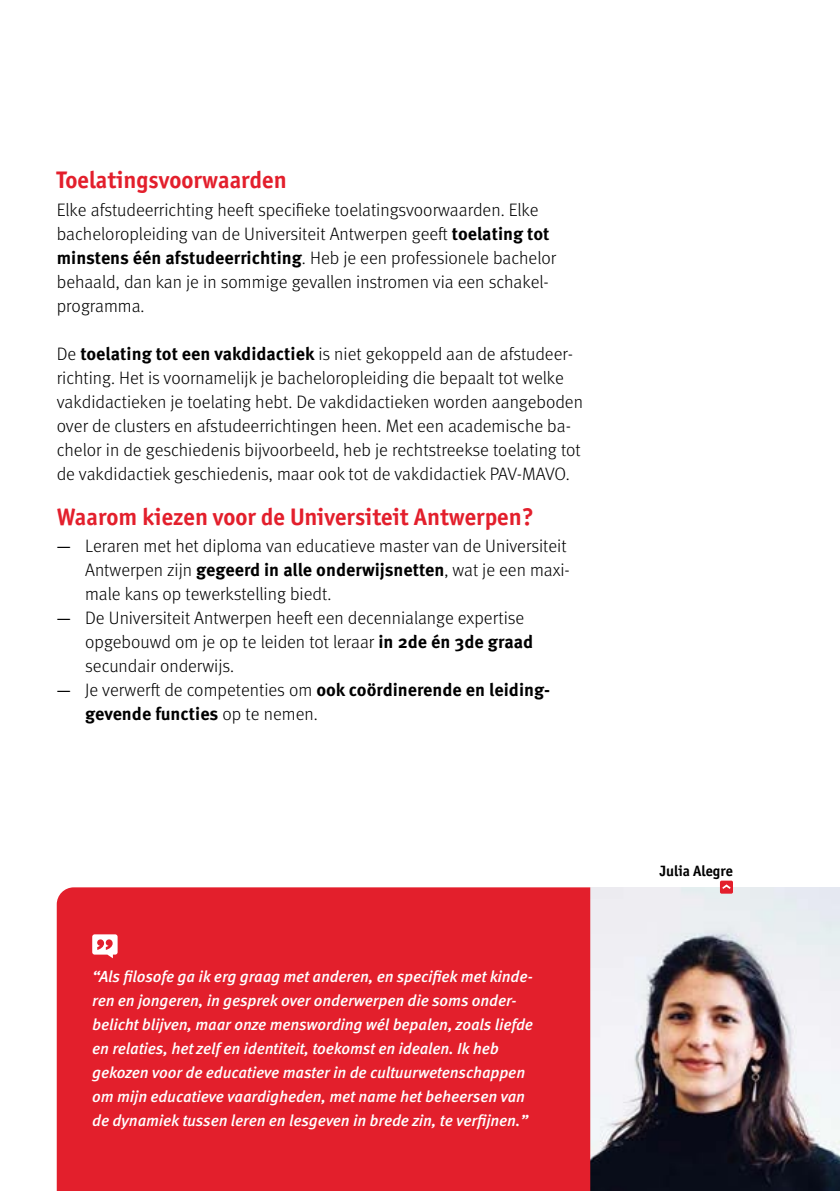
<style>
.page{position:relative;width:840px;height:1191px;background:#fff}
.page>*{position:absolute;margin:0;border:0;box-sizing:border-box;transform-origin:0 0}
.t1{font:700 24px "Officina Sans ITC Pro";color:#e31f2c}
.t2{font:300 18px/24px "Meta Pro";color:#000}
.t3{font:700 18px/24px "Meta Pro";color:#000}
.t4{font:italic 500 16px/24px "Meta Pro";letter-spacing:-.01em;color:#fff}
.t5{font:700 15px "Officina Sans ITC Pro";color:#000}
.s1{font-weight:700}
.s2{font-family:"Officina Sans ITC Pro";font-weight:400}
.s3{font-weight:300}
</style>
<div class="page">
<img style="left:590px;top:887px;width:249px;height:304px">
<div style="left:57px;top:887px;width:533px;height:304px;background:#e31f2c"></div>
<svg style="left:92px;top:934px;width:25px;height:24px"></svg>
<div style="left:719px;top:880px;width:13px;height:13px;background:#e31f2c;border-radius:2px"></div>
<svg style="left:722px;top:884px;width:8px;height:5px"></svg>
<h1 class="t1" style="left:57px;top:165px;width:231px">Toelatingsvoorwaarden</h1>
<p class="t2" style="left:57px;top:197px;width:501px">Elke afstudeerrichting heeft specifieke toelatingsvoorwaarden. Elke bacheloropleiding van de Universiteit Antwerpen geeft <span class="s1">toelating tot minstens één afstudeerrichting</span>. Heb je een professionele bachelor behaald, dan kan je in sommige gevallen instromen via een schakel&shy;programma.</p>
<p class="t2" style="left:57px;top:341px;width:527px">De <span class="s1">toelating tot een vakdidactiek</span> is niet gekoppeld aan de afstudeer&shy;richting. Het is voornamelijk je bacheloropleiding die bepaalt tot welke vakdidactieken je toelating hebt. De vakdidactieken worden aangeboden over de clusters en afstudeerrichtingen heen. Met een academische ba&shy;chelor in de geschiedenis bijvoorbeeld, heb je rechtstreekse toelating tot de vakdidactiek geschiedenis, maar ook tot de vakdidactiek PAV-MAVO.</p>
<h1 class="t1" style="left:57px;top:501px;width:478px">Waarom kiezen voor de Universiteit Antwerpen?</h1>
<p class="t2" style="left:85px;top:533px;width:486px;text-indent:-28px"><span class="s2">—</span> Leraren met het diploma van educatieve master van de Universiteit<br>Antwerpen zijn <span class="s1">gegeerd in alle onderwijsnetten</span>, wat je een maxi&shy;male kans op tewerkstelling biedt.</p>
<p class="t2" style="left:85px;top:605px;width:449px;text-indent:-28px"><span class="s2">—</span> De Universiteit Antwerpen heeft een decennialange expertise opgebouwd om je op te leiden tot leraar <span class="s1">in 2de én 3de graad </span>secundair onderwijs.</p>
<p class="t3" style="left:85px;top:677px;width:464px;text-indent:-28px"><span class="s2">—</span> <span class="s3">Je verwerft de competenties om</span> ook coördinerende en leiding&shy;gevende functies <span class="s3">op te nemen.</span></p>
<p class="t4" style="left:92px;top:963px;width:442px">“Als filosofe ga ik erg graag met anderen, en specifiek met kinde&shy;ren en jongeren, in gesprek over onderwerpen die soms onder&shy;belicht blijven, maar onze menswording wél bepalen, zoals liefde en relaties, het zelf en identiteit, toekomst en idealen. Ik heb gekozen voor de educatieve master in de cultuurwetenschappen om mijn educatieve vaardigheden, met name het beheersen van de dynamiek tussen leren en lesgeven in brede zin, te verfijnen.”</p>
<p class="t5" style="left:659px;top:861px;width:75px">Julia Alegre</p>
</div>
